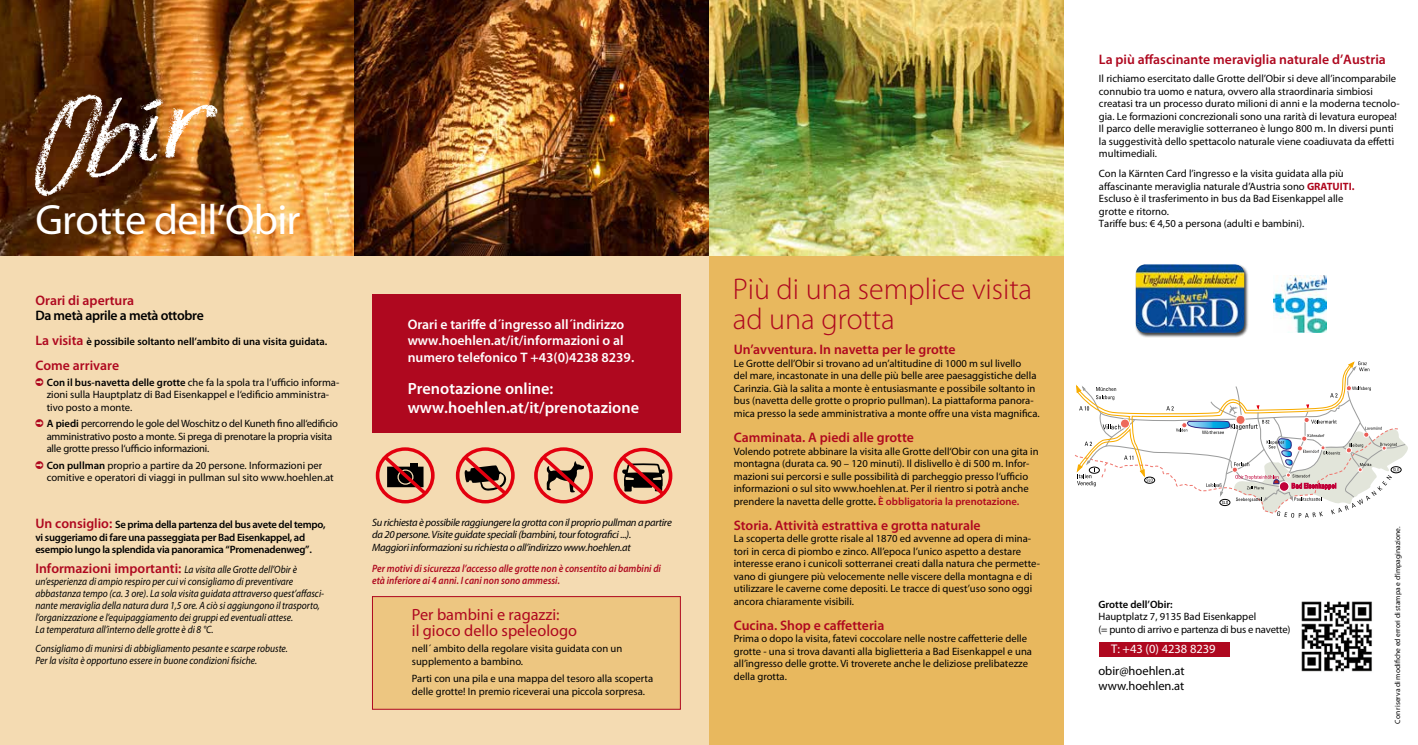
<style>
.page{position:relative;width:1418px;height:745px;background:#fff}
.page>*{position:absolute;margin:0;border:0;box-sizing:border-box;transform-origin:0 0}
.t1{font:42.5px "Myriad Pro";letter-spacing:-.015em;color:#fff}
.t2{font:300 30px/30px "Myriad Pro";color:#af081f}
.t3{font:600 16.25px/19.5px "Myriad Pro";color:#fff}
.t4{font:16.25px/16.2px "Myriad Pro";color:#af081f}
.t5{font:600 13.75px "Myriad Pro";color:#af081f}
.t6{font:600 13.75px/16.5px "Myriad Pro";color:#fff}
.t7{font:600 13.75px "Myriad Pro";letter-spacing:-.025em;color:#000}
.t8{font:12.5px/15px "Myriad Pro";color:#000}
.t9{font:12.5px "Myriad Pro";color:#fff}
.t10{font:10.62px/12.5px "Myriad Pro";color:#000}
.t11{font:italic 10.62px/11.9px "Myriad Pro";color:#000;scale:.9 1}
.t12{font:10.62px/12.5px "Myriad Pro";letter-spacing:-.02em;color:#000}
.t13{font:italic 10.62px/12.5px "Myriad Pro";letter-spacing:-.025em;color:#000}
.t14{font:600 10.62px/12.5px "Myriad Pro";letter-spacing:-.025em;color:#000}
.t15{font:italic 600 10.62px/11.9px "Myriad Pro";color:#af081f;scale:.9 1}
.t16{font:600 10.62px "Myriad Pro";color:#000}
.t17{font:7.5px "Myriad Pro";color:#000}
.s1{font-size:13.75px;color:#af081f}
.s2{font-weight:600}
.s3{font-weight:600;font-style:normal;font-size:13.75px;color:#af081f}
.s4{font-weight:600;color:#af081f}
.s5{font-weight:700;color:#af081f}
</style>
<div class="page">
<div style="left:0;top:0;width:709px;height:744px;background:#f4dbb2"></div>
<img style="left:0;top:0;width:354px;height:255px">
<div style="left:709px;top:0;width:354px;height:744px;background:#e8b85e"></div>
<svg style="left:1075px;top:361px;width:332px;height:156px"></svg>
<img style="left:1301px;top:601px;width:71px;height:71px">
<div style="left:1099px;top:642px;width:130px;height:14px;background:#af081f"></div>
<svg style="left:1288px;top:275px;width:39px;height:58px"></svg>
<img style="left:1273px;top:275px;width:53px;height:57px">
<div style="left:1135px;top:263px;width:114px;height:74px;background:#000;opacity:.75"></div>
<img style="left:1135px;top:264px;width:109px;height:68px">
<img style="left:709px;top:0;width:354px;height:255px">
<img style="left:354px;top:0;width:355px;height:255px">
<img style="left:28px;top:89px;width:191px;height:110px">
<div style="left:372px;top:596px;width:308px;height:113px;background:#edc681;border:1px solid #af081f"></div>
<div style="left:372px;top:294px;width:308px;height:139px;background:#af081f"></div>
<div style="left:534px;top:447px;width:59px;height:56px;border:4px solid #e3000f;border-radius:50%"></div>
<svg style="left:538px;top:452px;width:50px;height:45px"></svg>
<div style="left:376px;top:447px;width:58px;height:56px;border:4px solid #e3000f;border-radius:50%"></div>
<svg style="left:380px;top:452px;width:49px;height:45px"></svg>
<div style="left:456px;top:447px;width:58px;height:56px;border:4px solid #e3000f;border-radius:50%"></div>
<svg style="left:460px;top:452px;width:50px;height:45px"></svg>
<div style="left:613px;top:447px;width:59px;height:56px;border:4px solid #e3000f;border-radius:50%"></div>
<svg style="left:618px;top:452px;width:49px;height:46px"></svg>
<h1 class="t1" style="left:35px;top:196px;width:266px">Grotte dell’Obir</h1>
<p class="t5" style="left:35px;top:292px;width:100px">Orari di apertura</p>
<p class="t7" style="left:35px;top:307px;width:170px">Da metà aprile a metà ottobre</p>
<p class="t16" style="left:35px;top:335px;width:293px"><span class="s1">La visita</span> è possibile soltanto nell’ambito di una visita guidata.</p>
<p class="t5" style="left:35px;top:357px;width:85px">Come arrivare</p>
<p class="t10" style="left:47px;top:376px;width:294px"><span class="s2">Con il bus-navetta delle grotte</span> che fa la spola tra l’ufficio informa&shy;zioni sulla Hauptplatz di Bad Eisenkappel e l‘edificio amministra&shy;tivo posto a monte.</p>
<p class="t12" style="left:47px;top:417px;width:293px"><span class="s2">A piedi</span> percorrendo le gole del Woschitz o del Kuneth fino all‘edificio amministrativo posto a monte. Si prega di prenotare la propria visita alle grotte presso l‘ufficio informazioni.</p>
<p class="t10" style="left:47px;top:458px;width:288px"><span class="s2">Con pullman</span> proprio a partire da 20 persone. Informazioni per comitive e operatori di viaggi in pullman sul sito www.hoehlen.at</p>
<p class="t14" style="left:35px;top:518px;width:292px"><span class="s1">Un consiglio:</span> Se prima della partenza del bus avete del tempo, vi suggeriamo di fare una passeggiata per Bad Eisenkappel, ad esempio lungo la splendida via panoramica “Promenadenweg”.</p>
<p class="t11" style="left:35px;top:563px;width:322px"><span class="s3">Informazioni importanti:</span> La visita alle Grotte dell’Obir è un’esperienza di ampio respiro per cui vi consigliamo di preventivare abbastanza tempo (ca. 3 ore). La sola visita guidata attraverso quest’affasci&shy;nante meraviglia della natura dura 1,5 ore. A ciò si aggiungono il trasporto, l’organizzazione e l’equipaggiamento dei gruppi ed eventuali attese.<br>La temperatura all’interno delle grotte è di 8 °C.</p>
<p class="t11" style="left:35px;top:642px;width:282px">Consigliamo di munirsi di abbigliamento pesante e scarpe robuste.<br>Per la visita è opportuno essere in buone condizioni fisiche.</p>
<p class="t6" style="left:407px;top:316px;width:228px">Orari e tariffe d´ingresso all´indirizzo www.hoehlen.at/it/informazioni o al numero telefonico T +43(0)4238 8239.</p>
<h3 class="t3" style="left:407px;top:378px;width:233px">Prenotazione online: www.hoehlen.at/it/prenotazione</h3>
<p class="t13" style="left:372px;top:516px;width:301px">Su richiesta è possibile raggiungere la grotta con il proprio pullman a partire da 20 persone. Visite guidate speciali (bambini, tour fotografici ...).<br>Maggiori informazioni su richiesta o all’indirizzo www.hoehlen.at</p>
<p class="t15" style="left:372px;top:562px;width:322px">Per motivi di sicurezza l’accesso alle grotte non è consentito ai bambini di età inferiore ai 4 anni. I cani non sono ammessi.</p>
<h3 class="t4" style="left:412px;top:606px;width:167px">Per bambini e ragazzi:<br>il gioco dello speleologo</h3>
<p class="t10" style="left:412px;top:642px;width:212px">nell´ ambito della regolare visita guidata con un supplemento a bambino.</p>
<p class="t10" style="left:412px;top:672px;width:243px">Parti con una pila e una mappa del tesoro alla scoperta delle grotte! In premio riceverai una piccola sorpresa.</p>
<h2 class="t2" style="left:732px;top:274px;width:301px">Più di una semplice visita ad una grotta</h2>
<p class="t5" style="left:733px;top:342px;width:223px">Un’avventura. In navetta per le grotte</p>
<p class="t10" style="left:733px;top:357px;width:307px">Le Grotte dell’Obir si trovano ad un’altitudine di 1000 m sul livello<br>del mare, incastonate in una delle più belle aree paesaggistiche della Carinzia. Già la salita a monte è entusiasmante e possibile soltanto in bus (navetta delle grotte o proprio pullman). La piattaforma panora&shy;mica presso la sede amministrativa a monte offre una vista magnifica.</p>
<p class="t5" style="left:733px;top:429px;width:182px">Camminata. A piedi alle grotte</p>
<p class="t10" style="left:733px;top:444px;width:306px">Volendo potrete abbinare la visita alle Grotte dell‘Obir con una gita in montagna (durata ca. 90 – 120 minuti). Il dislivello è di 500 m. Infor&shy;mazioni sui percorsi e sulle possibilità di parcheggio presso l‘ufficio informazioni o sul sito www.hoehlen.at. Per il rientro si potrà anche prendere la navetta delle grotte<span class="s2">.</span> <span class="s4">È obbligatoria la prenotazione.</span></p>
<p class="t5" style="left:733px;top:517px;width:248px">Storia. Attività estrattiva e grotta naturale</p>
<p class="t10" style="left:733px;top:532px;width:308px">La scoperta delle grotte risale al 1870 ed avvenne ad opera di mina&shy;tori in cerca di piombo e zinco. All’epoca l’unico aspetto a destare interesse erano i cunicoli sotterranei creati dalla natura che permette&shy;vano di giungere più velocemente nelle viscere della montagna e di utilizzare le caverne come depositi. Le tracce di quest’uso sono oggi ancora chiaramente visibili.</p>
<p class="t5" style="left:733px;top:617px;width:152px">Cucina. Shop e caffetteria</p>
<p class="t10" style="left:733px;top:632px;width:300px">Prima o dopo la visita, fatevi coccolare nelle nostre caffetterie delle grotte - una si trova davanti alla biglietteria a Bad Eisenkappel e una all’ingresso delle grotte. Vi troverete anche le deliziose prelibatezze della grotta.</p>
<p class="t5" style="left:1098px;top:51px;width:288px">La più affascinante meraviglia naturale d’Austria</p>
<p class="t10" style="left:1098px;top:73px;width:302px">Il richiamo esercitato dalle Grotte dell’Obir si deve all’incomparabile connubio tra uomo e natura, ovvero alla straordinaria simbiosi creatasi tra un processo durato milioni di anni e la moderna tecnolo&shy;gia. Le formazioni concrezionali sono una rarità di levatura europea!<br>Il parco delle meraviglie sotterraneo è lungo 800 m. In diversi punti la suggestività dello spettacolo naturale viene coadiuvata da effetti multimediali.</p>
<p class="t10" style="left:1098px;top:168px;width:257px">Con la Kärnten Card l’ingresso e la visita guidata alla più affascinante meraviglia naturale d’Austria sono <span class="s5">GRATUITI.<br></span>Escluso è il trasferimento in bus da Bad Eisenkappel alle grotte e ritorno.<br>Tariffe bus: € 4,50 a persona (adulti e bambini).</p>
<p class="t16" style="left:1098px;top:597px;width:76px">Grotte dell’Obir:</p>
<p class="t12" style="left:1098px;top:610px;width:194px">Hauptplatz 7, 9135 Bad Eisenkappel<br>(= punto di arrivo e partenza di bus e navette)</p>
<p class="t9" style="left:1111px;top:641px;width:106px">T: +43 (0) 4238 8239</p>
<p class="t8" style="left:1098px;top:662px;width:88px">obir@hoehlen.at www.hoehlen.at</p>
<p class="t17" style="left:1393px;top:723px;width:198px;rotate:-90deg">Con riserva di modifiche ed errori di stampa e d‘impaginazione.</p>
</div>
